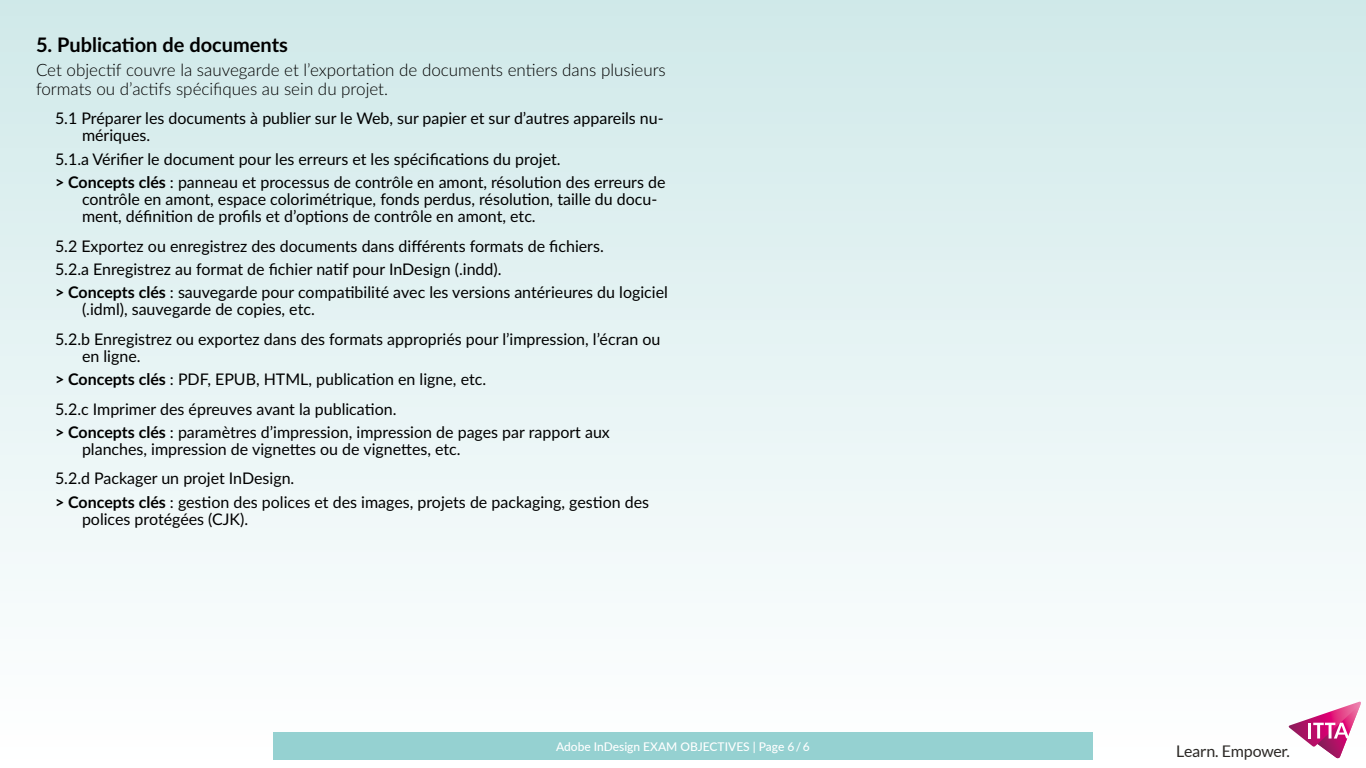
<style>
.page{position:relative;width:1366px;height:768px;background:#fff}
.page>*{position:absolute;margin:0;border:0;box-sizing:border-box;transform-origin:0 0}
.chap{font:700 20px "Lato";color:#000}
.intro{font:300 17px/18.3px "Lato";color:#000}
.IE{font:16px/17.3px "Lato";color:#000}
._1_1{font:16px/17.3px "Lato";color:#000}
.t1{font:16px "Lato";letter-spacing:-.015em;color:#2c2926}
.t2{font:500 12px "Lato";color:#fff}
.s1{font-weight:700}
</style>
<div class="page">
<div style="left:0;top:0;width:1366px;height:768px;background:linear-gradient(to bottom,#d0e9e9,#fff)"></div>
<svg style="left:1288px;top:702px;width:73px;height:57px"></svg>
<div style="left:273px;top:732px;width:820px;height:28px;background:#95d1d1"></div>
<p class="chap" style="left:36px;top:30px;width:253px">5. Publication de documents</p>
<p class="intro" style="left:36px;top:61px;width:631px">Cet objectif couvre la sauvegarde et l’exportation de documents entiers dans plusieurs formats ou d’actifs spécifiques au sein du projet.</p>
<p class="_1_1" style="left:82px;top:109px;width:583px;text-indent:-27px">5.1 Préparer les documents à publier sur le Web, sur papier et sur d’autres appareils nu&shy;mériques.</p>
<p class="_1_1" style="left:55px;top:149px;width:507px">5.1.a Vérifier le document pour les erreurs et les spécifications du projet.</p>
<p class="IE" style="left:82px;top:173px;width:585px;text-indent:-27px"><span class="s1">&gt; Concepts clés</span> : panneau et processus de contrôle en amont, résolution des erreurs de contrôle en amont, espace colorimétrique, fonds perdus, résolution, taille du docu&shy;ment, définition de profils et d’options de contrôle en amont, etc.</p>
<p class="_1_1" style="left:55px;top:237px;width:550px">5.2 Exportez ou enregistrez des documents dans différents formats de fichiers.</p>
<p class="_1_1" style="left:55px;top:260px;width:448px">5.2.a Enregistrez au format de fichier natif pour InDesign (.indd).</p>
<p class="IE" style="left:82px;top:283px;width:587px;text-indent:-27px"><span class="s1">&gt; Concepts clés</span> : sauvegarde pour compatibilité avec les versions antérieures du logiciel (.idml), sauvegarde de copies, etc.</p>
<p class="_1_1" style="left:82px;top:330px;width:580px;text-indent:-27px">5.2.b Enregistrez ou exportez dans des formats appropriés pour l’impression, l’écran ou en ligne.</p>
<p class="IE" style="left:55px;top:370px;width:433px"><span class="s1">&gt; Concepts clés</span> : PDF, EPUB, HTML, publication en ligne, etc.</p>
<p class="_1_1" style="left:55px;top:399px;width:343px">5.2.c Imprimer des épreuves avant la publication.</p>
<p class="IE" style="left:82px;top:423px;width:529px;text-indent:-27px"><span class="s1">&gt; Concepts clés</span> : paramètres d’impression, impression de pages par rapport aux planches, impression de vignettes ou de vignettes, etc.</p>
<p class="_1_1" style="left:55px;top:469px;width:241px">5.2.d Packager un projet InDesign.</p>
<p class="IE" style="left:82px;top:492px;width:569px;text-indent:-27px"><span class="s1">&gt; Concepts clés</span> : gestion des polices et des images, projets de packaging, gestion des polices protégées (CJK).</p>
<p class="t2" style="left:556px;top:738px;width:255px">Adobe InDesign EXAM OBJECTIVES | Page 6 / 6</p>
<p class="t1" style="left:1176px;top:742px;width:115px">Learn. Empower.</p>
</div>
